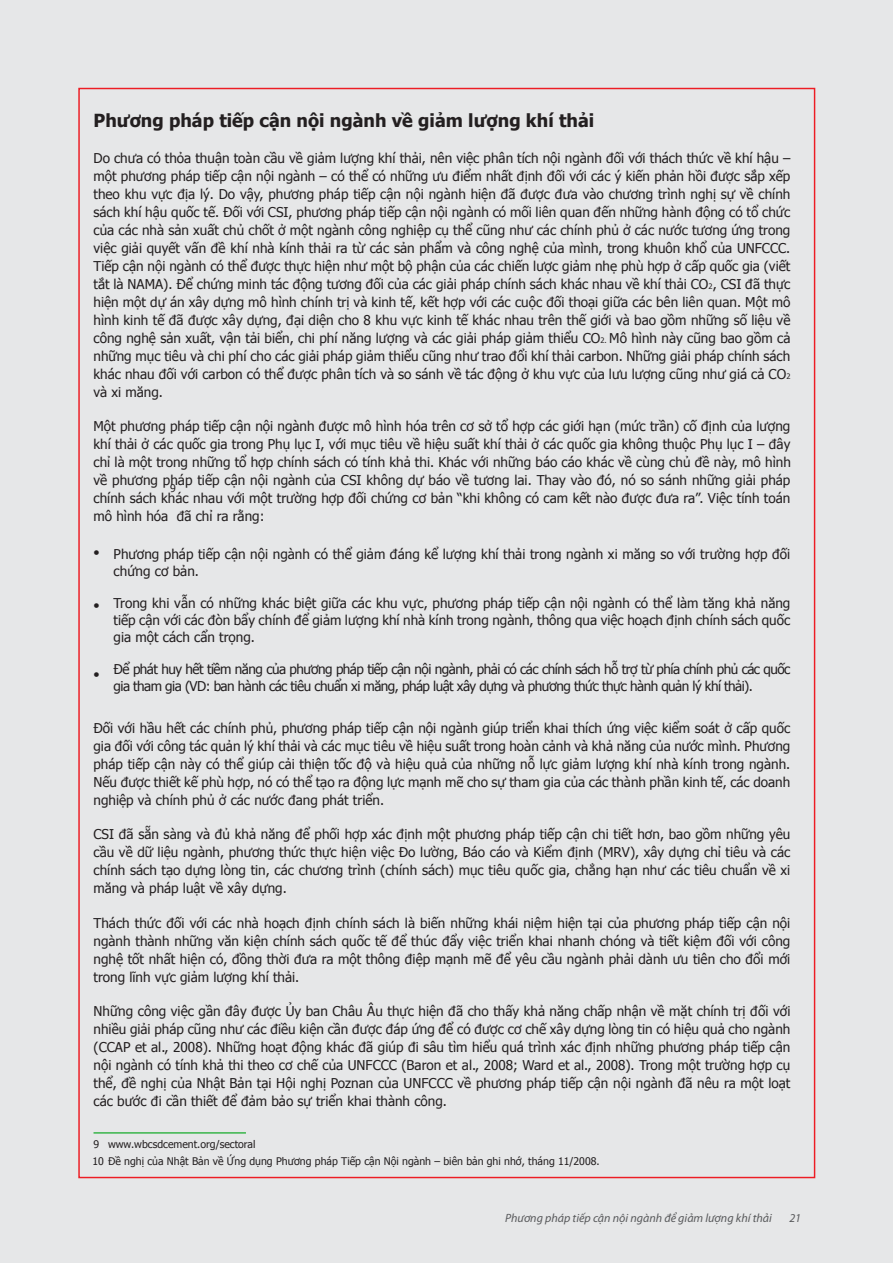
<style>
.page{position:relative;width:893px;height:1263px;background:#e6e7e8}
.page>*{position:absolute;margin:0;border:0;box-sizing:border-box;transform-origin:0 0}
.t1{font:700 18px "Tahoma";color:#231f20}
.t2{font:13.5px/18px "Tahoma";color:#231f20;text-align:justify}
.t3{font:13.5px/17px "Tahoma";letter-spacing:-.04em;color:#231f20}
.t4{font:italic 12px "Myriad Pro";color:#58595b}
.t5{font:10.5px/16.5px "Tahoma";color:#231f20}
.s1{font-size:7.5px}
</style>
<div class="page">
<hr style="left:94px;top:1132px;width:152px;height:2px;background:#39b54a">
<h1 class="t1" style="left:94px;top:107px;width:502px">Phương pháp tiếp cận nội ngành về giảm lượng khí thải</h1>
<p class="t2" style="left:94px;top:148px;width:698px">Do chưa có thỏa thuận toàn cầu về giảm lượng khí thải, nên việc phân tích nội ngành đối với thách thức về khí hậu – một phương pháp tiếp cận nội ngành – có thể có những ưu điểm nhất định đối với các ý kiến phản hồi được sắp xếp theo khu vực địa lý. Do vậy, phương pháp tiếp cận nội ngành hiện đã được đưa vào chương trình nghị sự về chính sách khí hậu quốc tế. Đối với CSI, phương pháp tiếp cận nội ngành có mối liên quan đến những hành động có tổ chức của các nhà sản xuất chủ chốt ở một ngành công nghiệp cụ thể cũng như các chính phủ ở các nước tương ứng trong việc giải quyết vấn đề khí nhà kính thải ra từ các sản phẩm và công nghệ của mình, trong khuôn khổ của UNFCCC.<br>Tiếp cận nội ngành có thể được thực hiện như một bộ phận của các chiến lược giảm nhẹ phù hợp ở cấp quốc gia (viết tắt là NAMA). Để chứng minh tác động tương đối của các giải pháp chính sách khác nhau về khí thải CO<span class="s1">2</span>, CSI đã thực hiện một dự án xây dựng mô hình chính trị và kinh tế, kết hợp với các cuộc đối thoại giữa các bên liên quan. Một mô hình kinh tế đã được xây dựng, đại diện cho 8 khu vực kinh tế khác nhau trên thế giới và bao gồm những số liệu về công nghệ sản xuất, vận tải biển, chi phí năng lượng và các giải pháp giảm thiểu CO<span class="s1">2.</span> Mô hình này cũng bao gồm cả những mục tiêu và chi phí cho các giải pháp giảm thiểu cũng như trao đổi khí thải carbon. Những giải pháp chính sách khác nhau đối với carbon có thể được phân tích và so sánh về tác động ở khu vực của lưu lượng cũng như giá cả CO<span class="s1">2 </span>và xi măng.</p>
<p class="t2" style="left:94px;top:417px;width:699px">Một phương pháp tiếp cận nội ngành được mô hình hóa trên cơ sở tổ hợp các giới hạn (mức trần) cố định của lượng khí thải ở các quốc gia trong Phụ lục I, với mục tiêu về hiệu suất khí thải ở các quốc gia không thuộc Phụ lục I – đây chỉ là một trong những tổ hợp chính sách có tính khả thi. Khác với những báo cáo khác về cùng chủ đề này, mô hình về phương pháp tiếp cận nội ngành của CSI không dự báo về tương lai. Thay vào đó, nó so sánh những giải pháp chính sách khác nhau với một trường hợp đối chứng cơ bản “khi không có cam kết nào được đưa ra”. Việc tính toán mô hình hóa đã chỉ ra rằng:</p>
<p class="t2" style="left:94px;top:543px;width:8px">•</p>
<p class="t5" style="left:170px;top:479px;width:7px">9</p>
<p class="t2" style="left:114px;top:545px;width:678px;line-height:17px">Phương pháp tiếp cận nội ngành có thể giảm đáng kể lượng khí thải trong ngành xi măng so với trường hợp đối chứng cơ bản.</p>
<p class="t2" style="left:114px;top:594px;width:678px;line-height:17px">Trong khi vẫn có những khác biệt giữa các khu vực, phương pháp tiếp cận nội ngành có thể làm tăng khả năng tiếp cận với các đòn bẩy chính để giảm lượng khí nhà kính trong ngành, thông qua việc hoạch định chính sách quốc gia một cách cẩn trọng.</p>
<p class="t3" style="left:114px;top:660px;width:678px">Để phát huy hết tiềm năng của phương pháp tiếp cận nội ngành, phải có các chính sách hỗ trợ từ phía chính phủ các quốc gia tham gia (VD: ban hành các tiêu chuẩn xi măng, pháp luật xây dựng và phương thức thực hành quản lý khí thải).</p>
<p class="t2" style="left:94px;top:595px;width:8px">•</p>
<p class="t2" style="left:94px;top:664px;width:8px">•</p>
<p class="t2" style="left:94px;top:718px;width:698px">Đối với hầu hết các chính phủ, phương pháp tiếp cận nội ngành giúp triển khai thích ứng việc kiểm soát ở cấp quốc gia đối với công tác quản lý khí thải và các mục tiêu về hiệu suất trong hoàn cảnh và khả năng của nước mình. Phương pháp tiếp cận này có thể giúp cải thiện tốc độ và hiệu quả của những nỗ lực giảm lượng khí nhà kính trong ngành.<br>Nếu được thiết kế phù hợp, nó có thể tạo ra động lực mạnh mẽ cho sự tham gia của các thành phần kinh tế, các doanh nghiệp và chính phủ ở các nước đang phát triển.</p>
<p class="t2" style="left:94px;top:825px;width:698px">CSI đã sẵn sàng và đủ khả năng để phối hợp xác định một phương pháp tiếp cận chi tiết hơn, bao gồm những yêu cầu về dữ liệu ngành, phương thức thực hiện việc Đo lường, Báo cáo và Kiểm định (MRV), xây dựng chỉ tiêu và các chính sách tạo dựng lòng tin, các chương trình (chính sách) mục tiêu quốc gia, chẳng hạn như các tiêu chuẩn về xi măng và pháp luật về xây dựng.</p>
<p class="t2" style="left:94px;top:913px;width:698px">Thách thức đối với các nhà hoạch định chính sách là biến những khái niệm hiện tại của phương pháp tiếp cận nội ngành thành những văn kiện chính sách quốc tế để thúc đẩy việc triển khai nhanh chóng và tiết kiệm đối với công nghệ tốt nhất hiện có, đồng thời đưa ra một thông điệp mạnh mẽ để yêu cầu ngành phải dành ưu tiên cho đổi mới trong lĩnh vực giảm lượng khí thải.</p>
<p class="t2" style="left:94px;top:1002px;width:698px">Những công việc gần đây được Ủy ban Châu Âu thực hiện đã cho thấy khả năng chấp nhận về mặt chính trị đối với nhiều giải pháp cũng như các điều kiện cần được đáp ứng để có được cơ chế xây dựng lòng tin có hiệu quả cho ngành (CCAP et al., 2008). Những hoạt động khác đã giúp đi sâu tìm hiểu quá trình xác định những phương pháp tiếp cận nội ngành có tính khả thi theo cơ chế của UNFCCC (Baron et al., 2008; Ward et al., 2008). Trong một trường hợp cụ thể, đề nghị của Nhật Bản tại Hội nghị Poznan của UNFCCC về phương pháp tiếp cận nội ngành đã nêu ra một loạt các bước đi cần thiết để đảm bảo sự triển khai thành công.</p>
<p class="t5" style="left:93px;top:1136px;width:509px;text-indent:16px">www.wbcsdcement.org/sectoral<br>10 Đề nghị của Nhật Bản về Ứng dụng Phương pháp Tiếp cận Nội ngành – biên bản ghi nhớ, tháng 11/2008.</p>
<p class="t5" style="left:94px;top:1135px;width:7px">9</p>
<p class="t4" style="left:505px;top:1210px;width:268px">Phương pháp tiếp cận nội ngành để giảm lượng khí thải</p>
<p class="t4" style="left:789px;top:1210px;width:13px">21</p>
</div>
